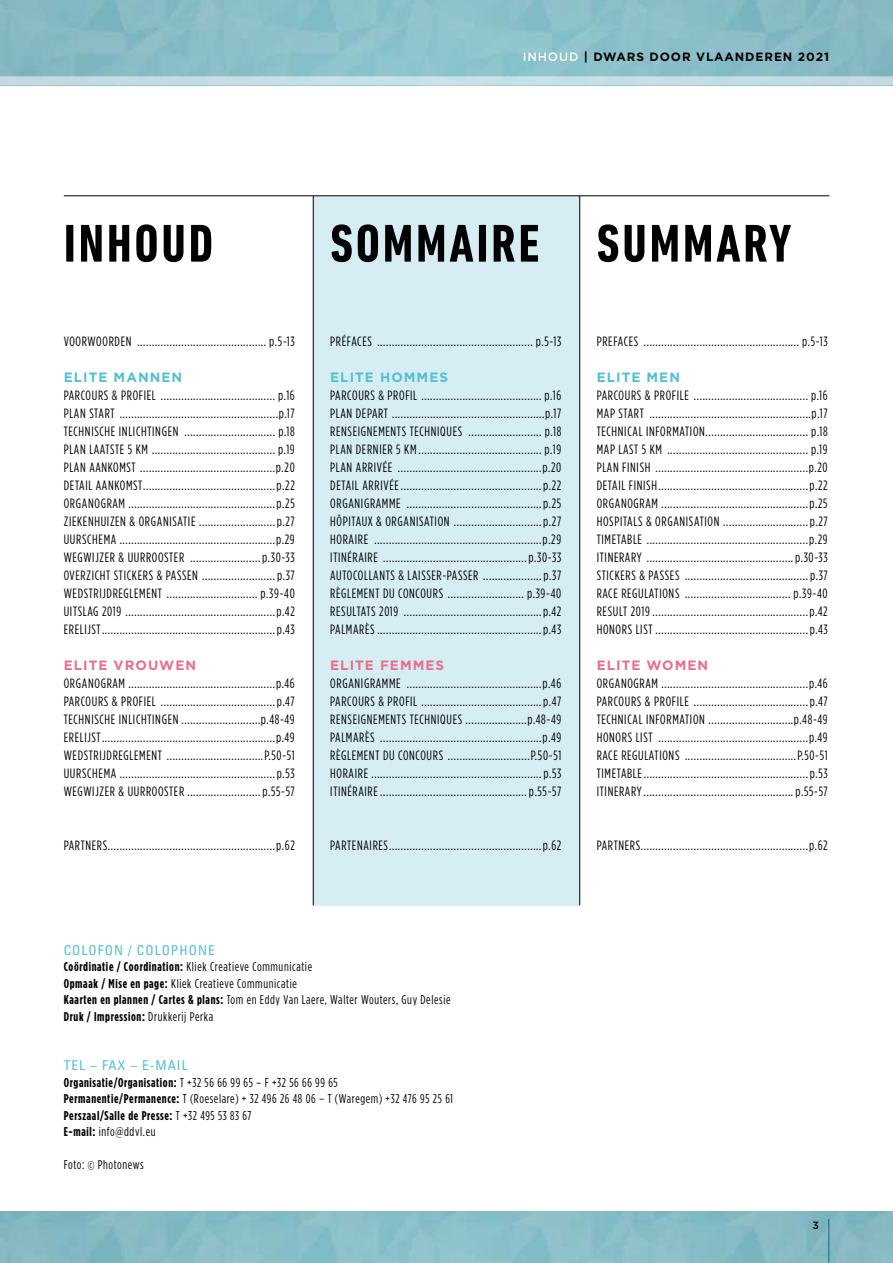
<style>
.page{position:relative;width:893px;height:1263px;background:#fff}
.page>*{position:absolute;margin:0;border:0;box-sizing:border-box;transform-origin:0 0}
.t1{font:700 condensed 54px "DIN Next LT Pro";letter-spacing:.05em;color:#000}
.t2{font:13.5px/18px "Gotham Condensed";letter-spacing:.05em;color:#000;text-align:justify}
.t3{font:700 13.5px "Gotham";letter-spacing:.075em;color:#ed6c8a}
.t4{font:condensed 13.5px "Univers LT Std";letter-spacing:.075em;color:#52c0d4}
.t5{font:700 13.5px "Gotham";letter-spacing:.075em;color:#52c0d4}
.t6{font:12.75px/16.5px "Gotham Condensed";letter-spacing:.05em;color:#000}
.t7{font:700 12px "Gotham";letter-spacing:.075em;color:#000}
.t8{font:500 10.5px "Gotham";color:#000}
.s1{font-weight:500;color:#fff}
.s2{font-weight:700}
</style>
<div class="page">
<img style="left:0;top:1212px;width:893px;height:51px">
<div style="left:0;top:76px;width:893px;height:9px;background:#c4dee4"></div>
<hr style="left:828px;top:1219px;width:1px;height:44px;background:#000">
<div style="left:313px;top:196px;width:267px;height:709px;background:#d7edf4"></div>
<hr style="left:64px;top:196px;width:765px;height:1px;background:#000">
<hr style="left:313px;top:196px;width:1px;height:709px;background:#000">
<hr style="left:579px;top:196px;width:1px;height:709px;background:#000">
<p class="t7" style="left:523px;top:50px;width:308px"><span class="s1">INHOUD</span> | DWARS DOOR VLAANDEREN 2021</p>
<h1 class="t1" style="left:64px;top:213px;width:151px">INHOUD</h1>
<h1 class="t1" style="left:330px;top:213px;width:462px">SOMMAIRE SUMMARY</h1>
<p class="t2" style="left:64px;top:332px;width:232px">VOORWOORDEN ............................................ p.5-13</p>
<p class="t5" style="left:64px;top:370px;width:120px">ELITE MANNEN</p>
<p class="t2" style="left:64px;top:386px;width:232px">PARCOURS &amp; PROFIEL ....................................... p.16<br>PLAN START ......................................................p.17<br>TECHNISCHE INLICHTINGEN ............................... p.18<br>PLAN LAATSTE 5 KM .......................................... p.19<br>PLAN AANKOMST ..............................................p.20<br>DETAIL AANKOMST.............................................p.22<br>ORGANOGRAM ..................................................p.25<br>ZIEKENHUIZEN &amp; ORGANISATIE ..........................p.27<br>UURSCHEMA .....................................................p.29<br>WEGWIJZER &amp; UURROOSTER ........................p.30-33<br>OVERZICHT STICKERS &amp; PASSEN .........................p.37<br>WEDSTRIJDREGLEMENT ............................... p.39-40<br>UITSLAG 2019 ...................................................p.42<br>ERELIJST...........................................................p.43</p>
<p class="t3" style="left:64px;top:658px;width:134px">ELITE VROUWEN</p>
<p class="t2" style="left:64px;top:674px;width:232px">ORGANOGRAM ..................................................p.46<br>PARCOURS &amp; PROFIEL .......................................p.47<br>TECHNISCHE INLICHTINGEN ...........................p.48-49<br>ERELIJST...........................................................p.49<br>WEDSTRIJDREGLEMENT .................................P.50-51<br>UURSCHEMA .....................................................p.53<br>WEGWIJZER &amp; UURROOSTER .........................p.55-57</p>
<p class="t2" style="left:64px;top:836px;width:232px">PARTNERS.........................................................p.62</p>
<p class="t2" style="left:330px;top:332px;width:232px">PRÉFACES ..................................................... p.5-13</p>
<p class="t5" style="left:330px;top:370px;width:119px">ELITE HOMMES</p>
<p class="t2" style="left:330px;top:386px;width:232px">PARCOURS &amp; PROFIL ......................................... p.16<br>PLAN DEPART ....................................................p.17<br>RENSEIGNEMENTS TECHNIQUES ......................... p.18<br>PLAN DERNIER 5 KM.......................................... p.19<br>PLAN ARRIVÉE .................................................p.20<br>DETAIL ARRIVÉE................................................p.22<br>ORGANIGRAMME ..............................................p.25<br>HÔPITAUX &amp; ORGANISATION ..............................p.27<br>HORAIRE .........................................................p.29<br>ITINÉRAIRE .................................................p.30-33<br>AUTOCOLLANTS &amp; LAISSER-PASSER ....................p.37<br>RÈGLEMENT DU CONCOURS .......................... p.39-40<br>RESULTATS 2019 ...............................................p.42<br>PALMARÈS ........................................................p.43</p>
<p class="t3" style="left:330px;top:658px;width:115px">ELITE FEMMES</p>
<p class="t2" style="left:330px;top:674px;width:232px">ORGANIGRAMME ..............................................p.46<br>PARCOURS &amp; PROFIL .........................................p.47<br>RENSEIGNEMENTS TECHNIQUES .....................p.48-49<br>PALMARÈS .......................................................p.49<br>RÈGLEMENT DU CONCOURS ............................P.50-51<br>HORAIRE ..........................................................p.53<br>ITINÉRAIRE ..................................................p.55-57</p>
<p class="t2" style="left:330px;top:836px;width:232px">PARTENAIRES....................................................p.62</p>
<p class="t2" style="left:597px;top:332px;width:232px">PREFACES ..................................................... p.5-13</p>
<p class="t5" style="left:597px;top:370px;width:85px">ELITE MEN</p>
<p class="t2" style="left:597px;top:386px;width:232px">PARCOURS &amp; PROFILE ....................................... p.16<br>MAP START .......................................................p.17<br>TECHNICAL INFORMATION................................... p.18<br>MAP LAST 5 KM ................................................ p.19<br>PLAN FINISH ....................................................p.20<br>DETAIL FINISH...................................................p.22<br>ORGANOGRAM ..................................................p.25<br>HOSPITALS &amp; ORGANISATION .............................p.27<br>TIMETABLE .......................................................p.29<br>ITINERARY ..................................................p.30-33<br>STICKERS &amp; PASSES ..........................................p.37<br>RACE REGULATIONS .................................... p.39-40<br>RESULT 2019 .....................................................p.42<br>HONORS LIST ....................................................p.43</p>
<p class="t3" style="left:597px;top:657px;width:113px">ELITE WOMEN</p>
<p class="t2" style="left:597px;top:674px;width:232px">ORGANOGRAM ..................................................p.46<br>PARCOURS &amp; PROFILE .......................................p.47<br>TECHNICAL INFORMATION .............................p.48-49<br>HONORS LIST ...................................................p.49<br>RACE REGULATIONS ......................................P.50-51<br>TIMETABLE........................................................p.53<br>ITINERARY...................................................p.55-57</p>
<p class="t2" style="left:597px;top:836px;width:232px">PARTNERS.........................................................p.62</p>
<p class="t4" style="left:64px;top:941px;width:152px">COLOFON / COLOPHONE</p>
<p class="t6" style="left:64px;top:958px;width:388px"><span class="s2">Coördinatie / Coordination:</span> Kliek Creatieve Communicatie<br><span class="s2">Opmaak / Mise en page:</span> Kliek Creatieve Communicatie<br><span class="s2">Kaarten en plannen / Cartes &amp; plans:</span> Tom en Eddy Van Laere, Walter Wouters, Guy Delesie <span class="s2">Druk / Impression:</span> Drukkerij Perka</p>
<p class="t4" style="left:64px;top:1057px;width:125px">TEL – FAX – E-MAIL</p>
<p class="t6" style="left:64px;top:1074px;width:391px"><span class="s2">Organisatie/Organisation:</span> T +32 56 66 99 65 – F +32 56 66 99 65<br><span class="s2">Permanentie/Permanence:</span> T (Roeselare) + 32 496 26 48 06 – T (Waregem) +32 476 95 25 61<br><span class="s2">Perszaal/Salle de Presse:</span> T +32 495 53 83 67<br><span class="s2">E-mail:</span> info@ddvl.eu</p>
<p class="t6" style="left:64px;top:1156px;width:82px">Foto: © Photonews</p>
<p class="t8" style="left:812px;top:1219px;width:8px">3</p>
</div>
